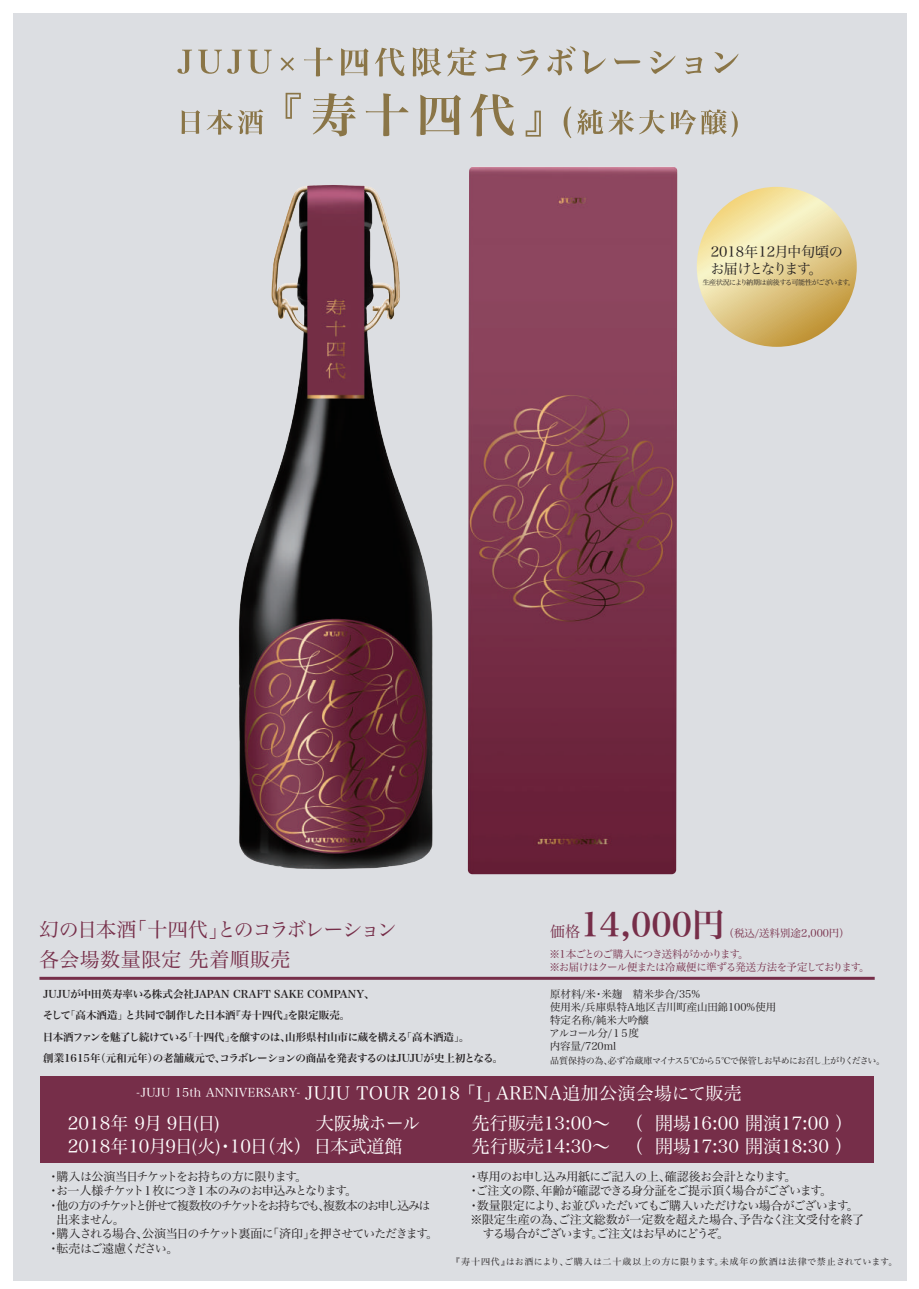
<style>
.page{position:relative;width:919px;height:1289px;background:#fff}
.page>*{position:absolute;margin:0;border:0;box-sizing:border-box;transform-origin:0 0}
.t1{font:33px "Hira Min Pro W6";color:#762e49}
.t2{font:19.95px "Hira Min Pro W3";letter-spacing:-.08em;color:#762e49}
.t3{font:19.95px "Hira Min Pro W3";letter-spacing:.015em;color:#762e49}
.t4{font:18px/22.5px "Hira Min Pro W3";color:#fff}
.t5{font:18px "Hira Min Pro W3";letter-spacing:.02em;color:#fff}
.t6{font:14.1px/17px "Hira Min Pro W3";letter-spacing:-.04em;color:#231f20}
.t7{font:12px "Hira Min Pro W3";letter-spacing:-.08em;color:#231f20}
.t8{font:12px "Hira Min Pro W3";letter-spacing:-.14em;color:#231f20}
.t9{font:12px "Hira Min Pro W3";letter-spacing:-.025em;color:#231f20}
.t10{font:12px "Hira Min Pro W3";letter-spacing:-.035em;color:#231f20}
.t11{font:12px "Hira Min Pro W3";letter-spacing:-.05em;color:#231f20}
.t12{font:12px "Hira Min Pro W3";letter-spacing:-.1em;color:#231f20}
.t13{font:12px "Hira Min Pro W3";letter-spacing:-.115em;color:#231f20}
.t14{font:10.5px/21.6px "Hira Min Pro W6";letter-spacing:-.005em;color:#231f20}
.t15{font:10.5px/13.2px "Hira Min Pro W3";color:#231f20}
.t16{font:10.5px/13.5px "Hira Min Pro W3";letter-spacing:-.08em;color:#762e49}
.t17{font:10.5px "Hira Min Pro W3";color:#762e49}
.t18{font:9px "Hira Min Pro W3";letter-spacing:.06em;color:#231f20}
.t19{font:9px "Hira Min Pro W3";letter-spacing:-.08em;color:#231f20}
.t20{font:7.05px "Hira Min Pro W3";letter-spacing:-.085em;color:#231f20}
.s1{font-family:"Hira Min Pro W3";font-size:15px}
.s2{font-size:12px}
</style>
<div class="page">
<div style="left:13px;top:13px;width:893px;height:1267px;background:#dcdee2"></div>
<img style="left:516px;top:167px;width:161px;height:707px">
<svg style="left:181px;top:110px;width:19px;height:24px"></svg>
<svg style="left:206px;top:109px;width:57px;height:26px"></svg>
<svg style="left:285px;top:93px;width:16px;height:26px"></svg>
<svg style="left:313px;top:93px;width:43px;height:43px"></svg>
<svg style="left:366px;top:93px;width:42px;height:43px"></svg>
<svg style="left:420px;top:95px;width:41px;height:40px"></svg>
<svg style="left:470px;top:94px;width:44px;height:42px"></svg>
<svg style="left:525px;top:111px;width:16px;height:26px"></svg>
<svg style="left:563px;top:106px;width:8px;height:32px"></svg>
<svg style="left:577px;top:109px;width:88px;height:26px"></svg>
<svg style="left:671px;top:109px;width:66px;height:28px"></svg>
<svg style="left:177px;top:50px;width:15px;height:24px"></svg>
<svg style="left:198px;top:50px;width:44px;height:24px"></svg>
<svg style="left:248px;top:50px;width:24px;height:24px"></svg>
<svg style="left:280px;top:57px;width:14px;height:14px"></svg>
<svg style="left:304px;top:47px;width:29px;height:29px"></svg>
<svg style="left:341px;top:48px;width:27px;height:28px"></svg>
<svg style="left:375px;top:48px;width:29px;height:29px"></svg>
<svg style="left:413px;top:47px;width:28px;height:29px"></svg>
<svg style="left:447px;top:47px;width:29px;height:29px"></svg>
<svg style="left:485px;top:53px;width:21px;height:19px"></svg>
<svg style="left:517px;top:49px;width:21px;height:27px"></svg>
<svg style="left:547px;top:46px;width:28px;height:29px"></svg>
<svg style="left:582px;top:51px;width:23px;height:23px"></svg>
<svg style="left:614px;top:58px;width:26px;height:6px"></svg>
<svg style="left:650px;top:51px;width:25px;height:23px"></svg>
<svg style="left:685px;top:57px;width:17px;height:17px"></svg>
<svg style="left:714px;top:52px;width:24px;height:21px"></svg>
<div style="left:40px;top:1076px;width:833px;height:86px;background:#762e49"></div>
<svg style="left:696px;top:187px;width:160px;height:160px;background:#e4cf8f"></svg>
<hr style="left:39px;top:976px;width:835px;height:3px;background:#762e49">
<img style="left:239px;top:167px;width:277px;height:708px">
<h3 class="t6" style="left:710px;top:242px;width:134px">2018年12月中旬頃のお届けとなります。</h3>
<p class="t20" style="left:702px;top:276px;width:154px">生産状況により納期は前後する可能性がございます。</p>
<h2 class="t2" style="left:39px;top:912px;width:359px">幻の日本酒「十四代」とのコラボレーション</h2>
<h1 class="t1" style="left:550px;top:895px;width:176px"><span class="s1">価格</span>14,000円</h1>
<h2 class="t3" style="left:39px;top:942px;width:253px">各会場数量限定 先着順販売</h2>
<p class="t14" style="left:43px;top:982px;width:462px">JUJUが中田英寿率いる株式会社JAPAN CRAFT SAKE COMPANY、<br>そして「高木酒造」と共同で制作した日本酒『寿十四代』を限定販売。<br>日本酒ファンを魅了し続けている「十四代」を醸すのは、山形県村山市に蔵を構える「高木酒造」。<br>創業1615年（元和元年）の老舗蔵元で、コラボレーションの商品を発表するのはJUJUが史上初となる。</p>
<p class="t15" style="left:549px;top:986px;width:228px">原材料/米・米麹　精米歩合/35%<br>使用米/兵庫県特A地区吉川町産山田錦100%使用特定名称/純米大吟醸<br>アルコール分/１５度<br>内容量/720ml</p>
<p class="t17" style="left:723px;top:923px;width:128px">（税込/送料別途2,000円）</p>
<p class="t16" style="left:549px;top:946px;width:322px">※1本ごとのご購入につき送料がかかります。<br>※お届けはクール便または冷蔵便に準ずる発送方法を予定しております。</p>
<p class="t19" style="left:550px;top:1053px;width:336px">品質保持の為、必ず冷蔵庫マイナス５℃から５℃で保管しお早めにお召し上がりください。</p>
<h3 class="t5" style="left:136px;top:1077px;width:607px"><span class="s2">-JUJU 15th ANNIVERSARY-</span> JUJU TOUR 2018 「I」ARENA追加公演会場にて販売</h3>
<h3 class="t4" style="left:68px;top:1110px;width:786px;text-indent:248px">大阪城ホール　　 先行販売13:00～ 　（ 開場16:00 開演17:00 ）<br>2018年10月9日(火)・10日（水） 日本武道館</h3>
<h3 class="t4" style="left:68px;top:1110px;width:153px">2018年 9月 9日(日)</h3>
<h3 class="t4" style="left:472px;top:1133px;width:382px">先行販売14:30～ 　（ 開場17:30 開演18:30 ）</h3>
<p class="t7" style="left:48px;top:1165px;width:261px">・購入は公演当日チケットをお持ちの方に限ります。</p>
<p class="t12" style="left:48px;top:1180px;width:311px">・お一人様チケット１枚につき１本のみのお申込みとなります。</p>
<p class="t8" style="left:48px;top:1194px;width:384px">・他の方のチケットと併せて複数枚のチケットをお持ちでも、複数本のお申し込みは</p>
<p class="t7" style="left:57px;top:1209px;width:70px">出来ません。</p>
<p class="t7" style="left:48px;top:1223px;width:392px">・購入される場合、公演当日のチケット裏面に「済印」を押させていただきます。</p>
<p class="t13" style="left:48px;top:1237px;width:132px">・転売はご遠慮ください。</p>
<p class="t11" style="left:468px;top:1165px;width:330px">・専用のお申し込み用紙にご記入の上、確認後お会計となります。</p>
<p class="t10" style="left:468px;top:1180px;width:366px">・ご注文の際、年齢が確認できる身分証をご提示頂く場合がございます。</p>
<p class="t7" style="left:468px;top:1194px;width:392px">・数量限定により、お並びいただいてもご購入いただけない場合がございます。</p>
<p class="t9" style="left:470px;top:1209px;width:395px">※限定生産の為、ご注文総数が一定数を超えた場合、予告なく注文受付を終了</p>
<p class="t7" style="left:482px;top:1223px;width:248px">する場合がございます。ご注文はお早めにどうぞ。</p>
<p class="t18" style="left:451px;top:1253px;width:453px">『寿十四代』はお酒により、ご購入は二十歳以上の方に限ります。未成年の飲酒は法律で禁止されています。　</p>
</div>
